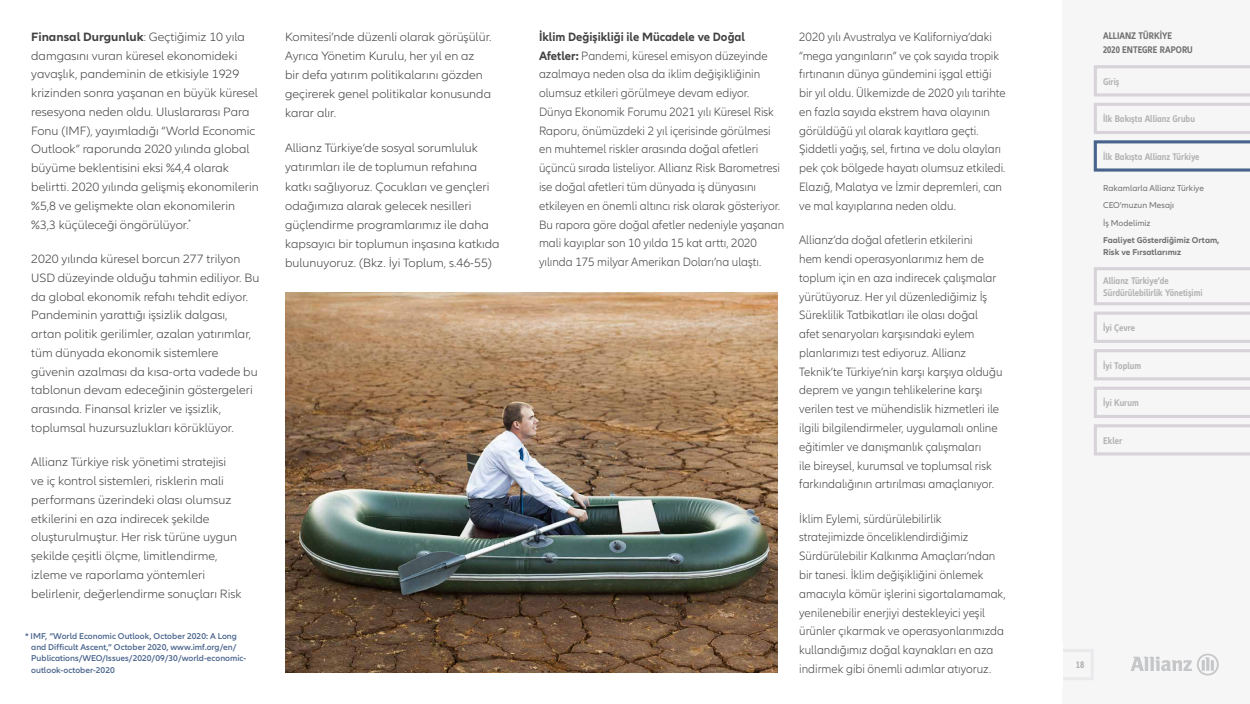
<style>
.page{position:relative;width:1250px;height:704px;background:#fff}
.page>*{position:absolute;margin:0;border:0;box-sizing:border-box;transform-origin:0 0}
.t1{font:300 12.5px/18.8px "Allianz Neo";color:#414141;scale:.96 1}
.t2{font:300 12.5px/18.8px "Allianz Neo";color:#414141}
.t3{font:700 condensed 10px/11.2px "Allianz Neo";color:#b3b3b3}
.t4{font:700 condensed 10px/13.8px "Allianz Neo";color:#707070}
.t5{font:600 8.75px/11.2px "Allianz Neo";color:#49648c}
.t6{font:8.75px/17.5px "Allianz Neo";color:#707070}
.t7{font:700 8.75px/11.2px "Allianz Neo";color:#707070}
.s1{font-weight:700}
</style>
<div class="page">
<div style="left:1062px;top:0;width:188px;height:703px;background:#f7f6f7"></div>
<svg style="left:1063px;top:649px;width:30px;height:31px"></svg>
<svg style="left:1131px;top:653px;width:88px;height:22px"></svg>
<svg style="left:1093px;top:65px;width:157px;height:107px"></svg>
<svg style="left:1094px;top:267px;width:156px;height:189px"></svg>
<img style="left:285px;top:292px;width:492px;height:380px">
<p class="t2" style="left:31px;top:28px;width:229px"><span class="s1">Finansal Durgunluk</span>: Geçtiğimiz 10 yıla damgasını vuran küresel ekonomideki yavaşlık, pandeminin de etkisiyle 1929 krizinden sonra yaşanan en büyük küresel resesyona neden oldu. Uluslararası Para Fonu (IMF), yayımladığı “World Economic Outlook” raporunda 2020 yılında global büyüme beklentisini eksi %4,4 olarak belirtti. 2020 yılında gelişmiş ekonomilerin %5,8 ve gelişmekte olan ekonomilerin %3,3 küçüleceği öngörülüyor.<sup>*</sup></p>
<p class="t2" style="left:31px;top:250px;width:230px">2020 yılında küresel borcun 277 trilyon USD düzeyinde olduğu tahmin ediliyor. Bu da global ekonomik refahı tehdit ediyor.<br>Pandeminin yarattığı işsizlik dalgası, artan politik gerilimler, azalan yatırımlar, tüm dünyada ekonomik sistemlere güvenin azalması da kısa-orta vadede bu tablonun devam edeceğinin göstergeleri arasında. Finansal krizler ve işsizlik, toplumsal huzursuzlukları körüklüyor.</p>
<p class="t2" style="left:31px;top:453px;width:212px">Allianz Türkiye risk yönetimi stratejisi ve iç kontrol sistemleri, risklerin mali performans üzerindeki olası olumsuz etkilerini en aza indirecek şekilde oluşturulmuştur. Her risk türüne uygun şekilde çeşitli ölçme, limitlendirme, izleme ve raporlama yöntemleri belirlenir, değerlendirme sonuçları Risk</p>
<p class="t5" style="left:31px;top:630px;width:216px;text-indent:-6px">* IMF, “World Economic Outlook, October 2020: A Long and Difficult Ascent,” October 2020, www.imf.org/en/ Publications/WEO/Issues/2020/09/30/world-economic&shy;outlook-october-2020</p>
<p class="t2" style="left:285px;top:27px;width:208px;line-height:19.1px">Komitesi’nde düzenli olarak görüşülür.<br>Ayrıca Yönetim Kurulu, her yıl en az bir defa yatırım politikalarını gözden geçirerek genel politikalar konusunda karar alır.</p>
<p class="t2" style="left:285px;top:139px;width:216px;line-height:19.1px">Allianz Türkiye’de sosyal sorumluluk yatırımları ile de toplumun refahına katkı sağlıyoruz. Çocukları ve gençleri odağımıza alarak gelecek nesilleri güçlendirme programlarımız ile daha kapsayıcı bir toplumun inşasına katkıda bulunuyoruz. (Bkz. İyi Toplum, s.46-55)</p>
<p class="t1" style="left:539px;top:28px;width:257px"><span class="s1">İklim Değişikliği ile Mücadele ve Doğal Afetler:</span> Pandemi, küresel emisyon düzeyinde azalmaya neden olsa da iklim değişikliğinin olumsuz etkileri görülmeye devam ediyor.<br>Dünya Ekonomik Forumu 2021 yılı Küresel Risk Raporu, önümüzdeki 2 yıl içerisinde görülmesi en muhtemel riskler arasında doğal afetleri üçüncü sırada listeliyor. Allianz Risk Barometresi ise doğal afetleri tüm dünyada iş dünyasını etkileyen en önemli altıncı risk olarak gösteriyor.<br>Bu rapora göre doğal afetler nedeniyle yaşanan mali kayıplar son 10 yılda 15 kat arttı, 2020 yılında 175 milyar Amerikan Doları’na ulaştı.</p>
<p class="t1" style="left:799px;top:28px;width:217px">2020 yılı Avustralya ve Kaliforniya’daki “mega yangınların” ve çok sayıda tropik fırtınanın dünya gündemini işgal ettiği bir yıl oldu. Ülkemizde de 2020 yılı tarihte en fazla sayıda ekstrem hava olayının görüldüğü yıl olarak kayıtlara geçti.<br>Şiddetli yağış, sel, fırtına ve dolu olayları pek çok bölgede hayatı olumsuz etkiledi.<br>Elazığ, Malatya ve İzmir depremleri, can ve mal kayıplarına neden oldu.</p>
<p class="t1" style="left:799px;top:231px;width:213px">Allianz’da doğal afetlerin etkilerini<br>hem kendi operasyonlarımız hem de toplum için en aza indirecek çalışmalar yürütüyoruz. Her yıl düzenlediğimiz İş Süreklilik Tatbikatları ile olası doğal<br>afet senaryoları karşısındaki eylem planlarımızı test ediyoruz. Allianz Teknik’te Türkiye’nin karşı karşıya olduğu deprem ve yangın tehlikelerine karşı verilen test ve mühendislik hizmetleri ile ilgili bilgilendirmeler, uygulamalı online eğitimler ve danışmanlık çalışmaları<br>ile bireysel, kurumsal ve toplumsal risk farkındalığının artırılması amaçlanıyor.</p>
<p class="t1" style="left:799px;top:509px;width:217px">İklim Eylemi, sürdürülebilirlik stratejimizde önceliklendirdiğimiz Sürdürülebilir Kalkınma Amaçları’ndan bir tanesi. İklim değişikliğini önlemek amacıyla kömür işlerini sigortalamamak, yenilenebilir enerjiyi destekleyici yeşil ürünler çıkarmak ve operasyonlarımızda kullandığımız doğal kaynakları en aza indirmek gibi önemli adımlar atıyoruz.</p>
<p class="t4" style="left:1103px;top:29px;width:91px">ALLIANZ TÜRKİYE<br>2020 ENTEGRE RAPORU</p>
<p class="t3" style="left:1103px;top:76px;width:18px">Giriş</p>
<p class="t3" style="left:1103px;top:113px;width:93px">İlk Bakışta Allianz Grubu</p>
<p class="t3" style="left:1103px;top:151px;width:98px">İlk Bakışta Allianz Türkiye</p>
<p class="t6" style="left:1103px;top:179px;width:102px">Rakamlarla Allianz Türkiye<br>CEO’muzun Mesajı<br>İş Modelimiz</p>
<p class="t7" style="left:1103px;top:235px;width:118px">Faaliyet Gösterdiğimiz Ortam,<br>Risk ve Fırsatlarımız</p>
<p class="t3" style="left:1103px;top:275px;width:101px">Allianz Türkiye’de<br>Sürdürülebilirlik Yönetişimi</p>
<p class="t3" style="left:1103px;top:322px;width:33px">İyi Çevre</p>
<p class="t3" style="left:1103px;top:359px;width:40px">İyi Toplum</p>
<p class="t3" style="left:1103px;top:397px;width:37px">İyi Kurum</p>
<p class="t3" style="left:1103px;top:434px;width:21px">Ekler</p>
<p class="t3" style="left:1076px;top:659px;width:10px">18</p>
</div>
